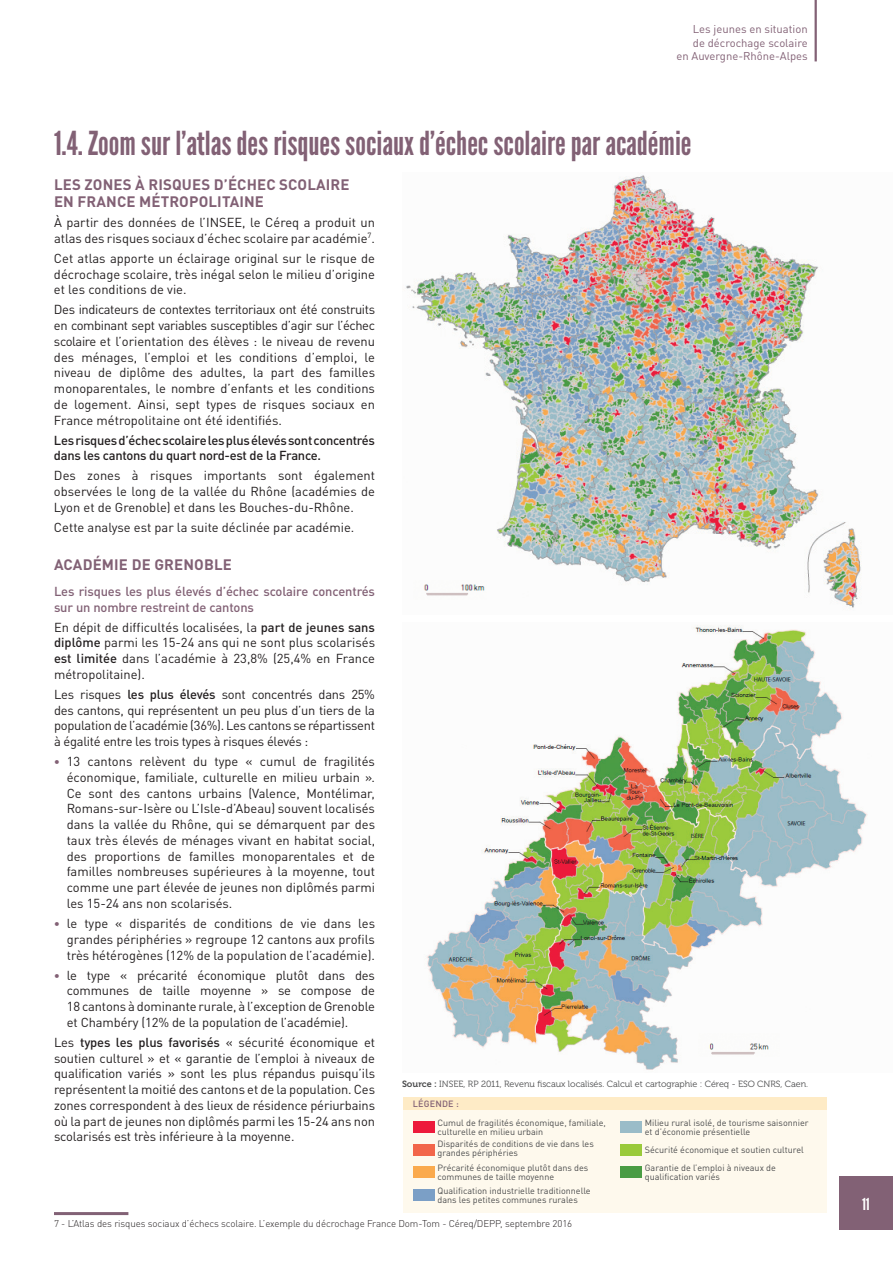
<style>
.page{position:relative;width:893px;height:1263px;background:#fff}
.page>*{position:absolute;margin:0;border:0;box-sizing:border-box;transform-origin:0 0}
.t1{font:33px "League Gothic";color:#826175}
.t2{font:16.5px "League Gothic";color:#fff}
.t3{font:700 15px/16.5px "DIN Pro";letter-spacing:.01em;color:#826175}
.t4{font:12.9px/15.8px "DIN Pro";color:#231f20;text-align:justify}
.t5{font:500 12.9px/15.8px "DIN Pro";letter-spacing:-.02em;color:#231f20}
.t6{font:500 12.9px/15.8px "DIN Pro";letter-spacing:-.01em;color:#826175}
.t7{font:11.25px/13.5px "DIN Pro";color:#826175;text-align:right}
.t8{font:300 9.75px "DIN Pro";letter-spacing:-.01em;color:#231f20}
.t9{font:9px/9px "DIN Pro";color:#4b4c4d}
.t10{font:9px "Museo 300";color:#4b4c4d}
.t11{font:500 9px "DIN Pro";letter-spacing:.02em;color:#826175}
.s1{font-weight:500}
.s2{font-weight:900;font-size:12px;color:#826175}
.s3{font-family:"Museo 700"}
</style>
<div class="page">
<hr style="left:815px;top:0;width:2px;height:61px;background:#826175">
<div style="left:839px;top:1177px;width:54px;height:53px;background:#826175"></div>
<img style="left:426px;top:625px;width:442px;height:445px">
<div style="left:699px;top:1033px;width:80px;height:28px;background:#fcfcfc"></div>
<img style="left:709px;top:1043px;width:60px;height:12px">
<hr style="left:54px;top:1212px;width:74px;height:3px;background:#826175">
<img style="left:406px;top:175px;width:456px;height:433px">
<img style="left:413px;top:581px;width:74px;height:19px">
<div style="left:403px;top:1097px;width:424px;height:13px;background:#feebc6"></div>
<div style="left:403px;top:1110px;width:424px;height:103px;background:#fef9ed"></div>
<div style="left:413px;top:1121px;width:21px;height:12px;background:#ed1a3b"></div>
<div style="left:413px;top:1144px;width:21px;height:11px;background:#f2664a"></div>
<div style="left:413px;top:1166px;width:21px;height:12px;background:#faaa4e"></div>
<div style="left:413px;top:1189px;width:21px;height:12px;background:#7b9fc6"></div>
<div style="left:620px;top:1121px;width:22px;height:12px;background:#9abcc8"></div>
<div style="left:620px;top:1144px;width:22px;height:11px;background:#9aca3b"></div>
<div style="left:620px;top:1166px;width:22px;height:12px;background:#4a9c44"></div>
<p class="t7" style="left:676px;top:21px;width:133px">Les jeunes en situation<br>de décrochage scolaire<br>en Auvergne-Rhône-Alpes</p>
<h1 class="t1" style="left:54px;top:123px;width:639px">1.4. Zoom sur l’atlas des risques sociaux d’échec scolaire par académie</h1>
<p class="t3" style="left:54px;top:175px;width:297px">LES ZONES À RISQUES D’ÉCHEC SCOLAIRE<br>EN FRANCE MÉTROPOLITAINE</p>
<p class="t4" style="left:54px;top:213px;width:323px">À partir des données de l’INSEE, le Céreq a produit un atlas des risques sociaux d’échec scolaire par académie<sup>7</sup>.</p>
<p class="t4" style="left:54px;top:249px;width:323px">Cet atlas apporte un éclairage original sur le risque de décrochage scolaire, très inégal selon le milieu d’origine et les conditions de vie.</p>
<p class="t4" style="left:54px;top:300px;width:323px">Des indicateurs de contextes territoriaux ont été construits en combinant sept variables susceptibles d’agir sur l’échec scolaire et l’orientation des élèves : le niveau de revenu des ménages, l’emploi et les conditions d’emploi, le niveau de diplôme des adultes, la part des familles monoparentales, le nombre d’enfants et les conditions de logement. Ainsi, sept types de risques sociaux en France métropolitaine ont été identifiés.</p>
<p class="t5" style="left:54px;top:431px;width:323px">Les risques d’échec scolaire les plus élevés sont concentrés dans les cantons du quart nord-est de la France.</p>
<p class="t4" style="left:54px;top:466px;width:323px">Des zones à risques importants sont également observées le long de la vallée du Rhône (académies de Lyon et de Grenoble) et dans les Bouches-du-Rhône.</p>
<p class="t4" style="left:54px;top:518px;width:302px">Cette analyse est par la suite déclinée par académie.</p>
<p class="t3" style="left:54px;top:554px;width:179px">ACADÉMIE DE GRENOBLE</p>
<p class="t6" style="left:54px;top:582px;width:323px">Les risques les plus élevés d’échec scolaire concentrés sur un nombre restreint de cantons</p>
<p class="t4" style="left:54px;top:618px;width:323px">En dépit de difficultés localisées, la <span class="s1">part de jeunes sans diplôme</span> parmi les 15-24 ans qui ne sont plus scolarisés <span class="s1">est limitée</span> dans l’académie à 23,8% (25,4% en France métropolitaine).</p>
<p class="t4" style="left:54px;top:685px;width:323px">Les risques <span class="s1">les plus élevés</span> sont concentrés dans 25% des cantons, qui représentent un peu plus d’un tiers de la population de l’académie (36%). Les cantons se répartissent à égalité entre les trois types à risques élevés :</p>
<p class="t4" style="left:67px;top:752px;width:310px;text-indent:-13px"><span class="s2">•</span> 13 cantons relèvent du type « cumul de fragilités économique, familiale, culturelle en milieu urbain ».<br>Ce sont des cantons urbains (Valence, Montélimar, Romans-sur-Isère ou L’Isle-d’Abeau) souvent localisés dans la vallée du Rhône, qui se démarquent par des taux très élevés de ménages vivant en habitat social, des proportions de familles monoparentales et de familles nombreuses supérieures à la moyenne, tout comme une part élevée de jeunes non diplômés parmi les 15-24 ans non scolarisés.</p>
<p class="t4" style="left:67px;top:914px;width:310px;text-indent:-13px"><span class="s2">•</span> le type « disparités de conditions de vie dans les grandes périphéries » regroupe 12 cantons aux profils très hétérogènes (12% de la population de l’académie).</p>
<p class="t4" style="left:67px;top:966px;width:310px;text-indent:-13px"><span class="s2">•</span> le type « précarité économique plutôt dans des communes de taille moyenne » se compose de 18 cantons à dominante rurale, à l’exception de Grenoble et Chambéry (12% de la population de l’académie).</p>
<p class="t4" style="left:54px;top:1033px;width:323px">Les <span class="s1">types les plus favorisés</span> « sécurité économique et soutien culturel » et « garantie de l’emploi à niveaux de qualification variés » sont les plus répandus puisqu’ils représentent la moitié des cantons et de la population. Ces zones correspondent à des lieux de résidence périurbains où la part de jeunes non diplômés parmi les 15-24 ans non scolarisés est très inférieure à la moyenne.</p>
<p class="t10" style="left:402px;top:1079px;width:408px"><span class="s3">Source :</span> INSEE, RP 2011, Revenu fiscaux localisés. Calcul et cartographie : Céreq - ESO CNRS, Caen.</p>
<p class="t11" style="left:413px;top:1096px;width:47px">LÉGENDE :</p>
<p class="t9" style="left:437px;top:1117px;width:170px">Cumul de fragilités économique, familiale, culturelle en milieu urbain</p>
<p class="t9" style="left:437px;top:1139px;width:158px">Disparités de conditions de vie dans les grandes périphéries</p>
<p class="t9" style="left:437px;top:1162px;width:152px">Précarité économique plutôt dans des communes de taille moyenne</p>
<p class="t9" style="left:437px;top:1185px;width:155px">Qualification industrielle traditionnelle dans les petites communes rurales</p>
<p class="t9" style="left:645px;top:1117px;width:165px">Milieu rural isolé, de tourisme saisonnier et d’économie présentielle</p>
<p class="t9" style="left:645px;top:1140px;width:161px;line-height:18.1px">Sécurité économique et soutien culturel<br>Garantie de l’emploi à niveaux de</p>
<p class="t9" style="left:645px;top:1171px;width:77px">qualification variés</p>
<p class="t8" style="left:54px;top:1216px;width:520px">7 - L’Atlas des risques sociaux d’échecs scolaire. L’exemple du décrochage France Dom-Tom - Céreq/DEPP, septembre 2016</p>
<p class="t2" style="left:862px;top:1194px;width:9px">11</p>
</div>
